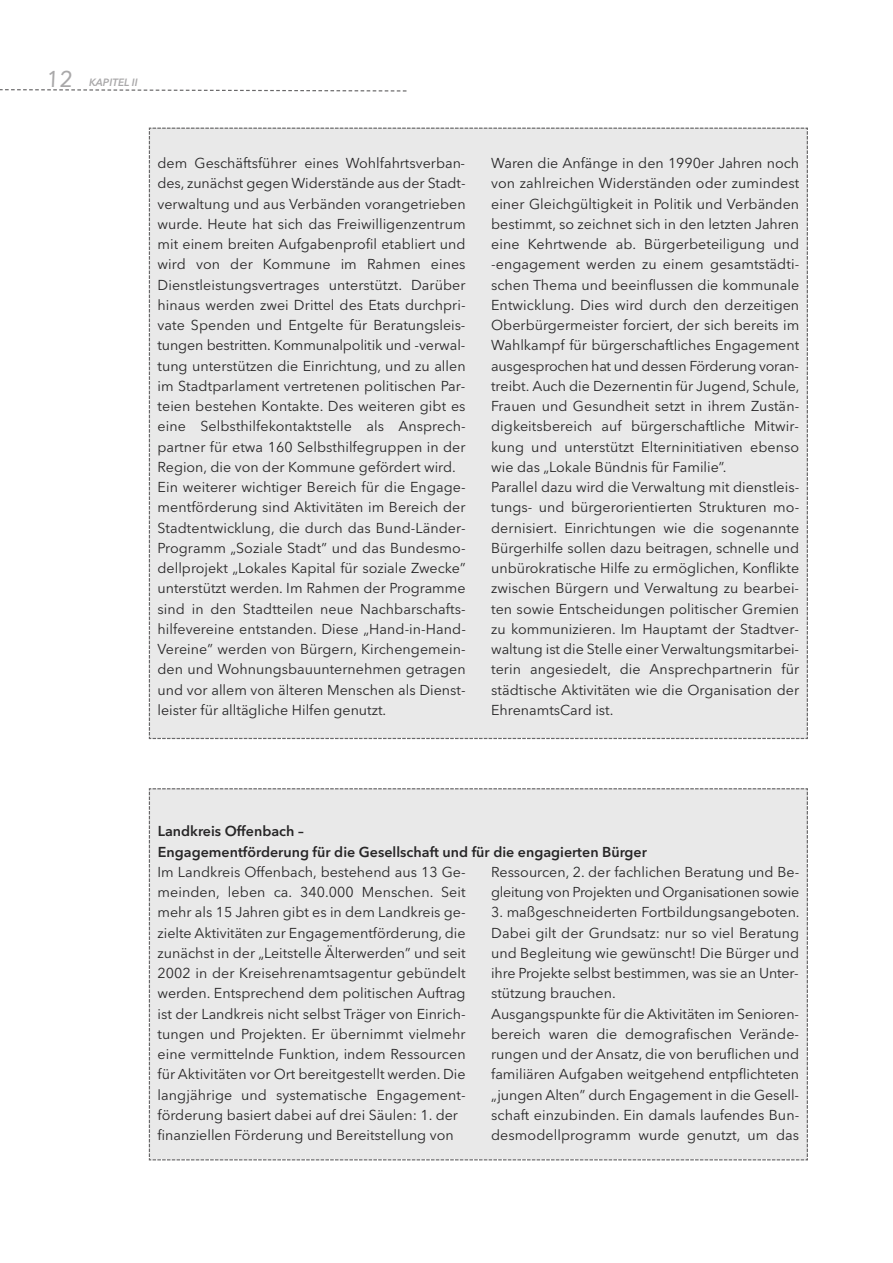
<style>
.page{position:relative;width:893px;height:1263px;background:#fff}
.page>*{position:absolute;margin:0;border:0;box-sizing:border-box;transform-origin:0 0}
.t1{font:14.25px/20.2px "Avenir Next LT Pro";color:#272627}
.t2{font:600 14.25px/20.2px "Avenir Next LT Pro";color:#272627}
.t3{font:italic 600 10.5px "Avenir Next LT Pro";color:#a9a8a9}
.s1{font-family:"Sassoon Primary";font-weight:400;font-style:normal;font-size:22.5px}
</style>
<div class="page">
<svg style="left:0;top:89px;width:406px;height:3px"></svg>
<div style="left:148px;top:788px;width:660px;height:373px;background:#e9e9e9"></div>
<div style="left:148px;top:127px;width:660px;height:613px;background:#e9e9e9"></div>
<p class="t3" style="left:46px;top:79px;width:94px"><span class="s1">12</span> KAPITEL II</p>
<p class="t1" style="left:158px;top:155px;width:310px">dem Geschäftsführer eines Wohlfahrtsverban&shy;des, zunächst gegen Widerstände aus der Stadt&shy;verwaltung und aus Verbänden vorangetrieben wurde. Heute hat sich das Freiwilligenzentrum mit einem breiten Aufgabenprofil etabliert und wird von der Kommune im Rahmen eines Dienstleistungsvertrages unterstützt. Darüber hinaus werden zwei Drittel des Etats durchpri&shy;vate Spenden und Entgelte für Beratungsleis&shy;tungen bestritten. Kommunalpolitik und -verwal&shy;tung unterstützen die Einrichtung, und zu allen im Stadtparlament vertretenen politischen Par&shy;teien bestehen Kontakte. Des weiteren gibt es eine Selbsthilfekontaktstelle als Ansprech&shy;partner für etwa 160 Selbsthilfegruppen in der Region, die von der Kommune gefördert wird.<br>Ein weiterer wichtiger Bereich für die Engage&shy;mentförderung sind Aktivitäten im Bereich der Stadtentwicklung, die durch das Bund-Länder-Programm „Soziale Stadt” und das Bundesmo&shy;dellprojekt „Lokales Kapital für soziale Zwecke” unterstützt werden. Im Rahmen der Programme sind in den Stadtteilen neue Nachbarschafts&shy;hilfevereine entstanden. Diese „Hand-in-Hand-Vereine” werden von Bürgern, Kirchengemein&shy;den und Wohnungsbauunternehmen getragen und vor allem von älteren Menschen als Dienst&shy;leister für alltägliche Hilfen genutzt.</p>
<p class="t1" style="left:491px;top:155px;width:310px">Waren die Anfänge in den 1990er Jahren noch von zahlreichen Widerständen oder zumindest einer Gleichgültigkeit in Politik und Verbänden bestimmt, so zeichnet sich in den letzten Jahren eine Kehrtwende ab. Bürgerbeteiligung und -engagement werden zu einem gesamtstädti&shy;schen Thema und beeinflussen die kommunale Entwicklung. Dies wird durch den derzeitigen Oberbürgermeister forciert, der sich bereits im Wahlkampf für bürgerschaftliches Engagement ausgesprochen hat und dessen Förderung voran&shy;treibt. Auch die Dezernentin für Jugend, Schule, Frauen und Gesundheit setzt in ihrem Zustän&shy;digkeitsbereich auf bürgerschaftliche Mitwir&shy;kung und unterstützt Elterninitiativen ebenso wie das „Lokale Bündnis für Familie”.<br>Parallel dazu wird die Verwaltung mit dienstleis&shy;tungs- und bürgerorientierten Strukturen mo&shy;dernisiert. Einrichtungen wie die sogenannte Bürgerhilfe sollen dazu beitragen, schnelle und unbürokratische Hilfe zu ermöglichen, Konflikte zwischen Bürgern und Verwaltung zu bearbei&shy;ten sowie Entscheidungen politischer Gremien zu kommunizieren. Im Hauptamt der Stadtver&shy;waltung ist die Stelle einer Verwaltungsmitarbei&shy;terin angesiedelt, die Ansprechpartnerin für städtische Aktivitäten wie die Organisation der EhrenamtsCard ist.</p>
<p class="t2" style="left:158px;top:823px;width:491px">Landkreis Offenbach –<br>Engagementförderung für die Gesellschaft und für die engagierten Bürger</p>
<p class="t1" style="left:158px;top:863px;width:310px">Im Landkreis Offenbach, bestehend aus 13 Ge&shy;meinden, leben ca. 340.000 Menschen. Seit mehr als 15 Jahren gibt es in dem Landkreis ge&shy;zielte Aktivitäten zur Engagementförderung, die zunächst in der „Leitstelle Älterwerden” und seit 2002 in der Kreisehrenamtsagentur gebündelt werden. Entsprechend dem politischen Auftrag ist der Landkreis nicht selbst Träger von Einrich&shy;tungen und Projekten. Er übernimmt vielmehr eine vermittelnde Funktion, indem Ressourcen für Aktivitäten vor Ort bereitgestellt werden. Die langjährige und systematische Engagement&shy;förderung basiert dabei auf drei Säulen: 1. der finanziellen Förderung und Bereitstellung von</p>
<p class="t1" style="left:491px;top:863px;width:310px">Ressourcen, 2. der fachlichen Beratung und Be&shy;gleitung von Projekten und Organisationen sowie</p>
<p class="t1" style="left:491px;top:904px;width:310px">3. maßgeschneiderten Fortbildungsangeboten.<br>Dabei gilt der Grundsatz: nur so viel Beratung und Begleitung wie gewünscht! Die Bürger und ihre Projekte selbst bestimmen, was sie an Unter&shy;stützung brauchen.<br>Ausgangspunkte für die Aktivitäten im Senioren&shy;bereich waren die demografischen Verände&shy;rungen und der Ansatz, die von beruflichen und familiären Aufgaben weitgehend entpflichteten „jungen Alten” durch Engagement in die Gesell&shy;schaft einzubinden. Ein damals laufendes Bun&shy;desmodellprogramm wurde genutzt, um das</p>
</div>
